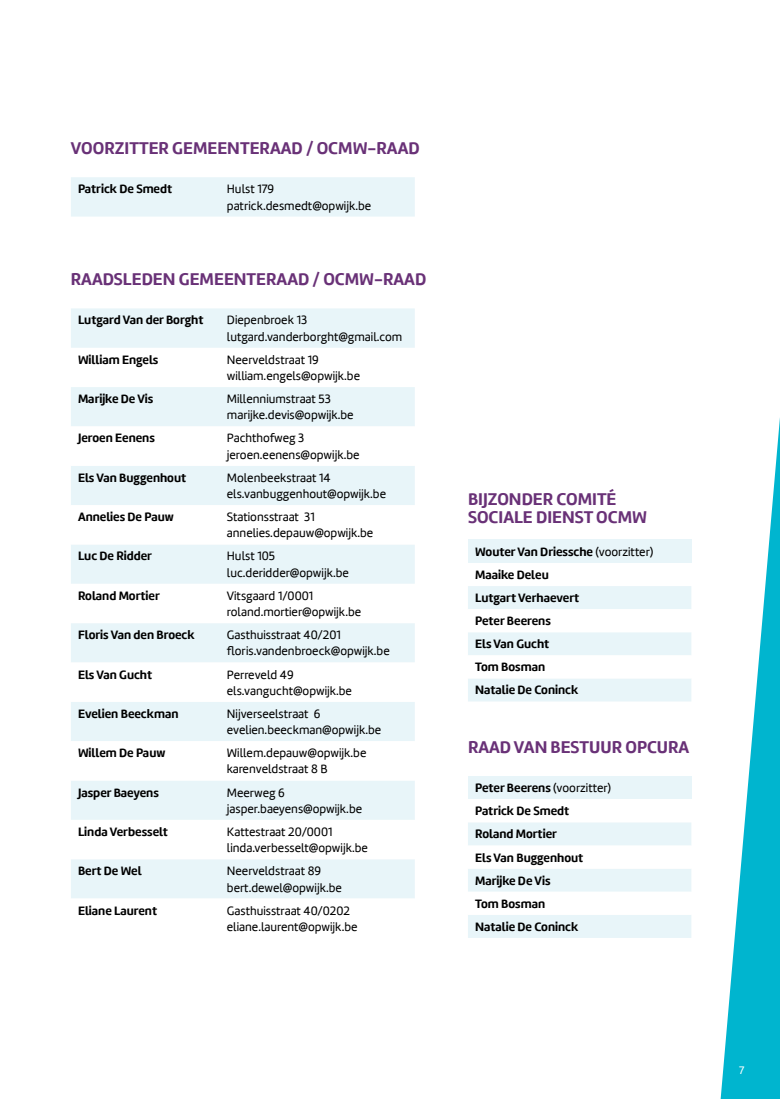
<style>
.page{position:relative;width:780px;height:1099px;background:#fff}
.page>*{position:absolute;margin:0;border:0;box-sizing:border-box;transform-origin:0 0}
.t1{font:700 17.5px/17.5px "Marine";color:#693177}
.t2{font:12.5px/16.2px "Marine";color:#000}
.t3{font:700 12.5px/23.1px "Marine";color:#000}
.t4{font:11.25px "Marine";color:#fff}
.s1{font-weight:400}
</style>
<div class="page">
<svg style="left:720px;top:418px;width:60px;height:680px"></svg>
<div style="left:71px;top:308px;width:344px;height:40px;background:#e8f5f9"></div>
<div style="left:71px;top:387px;width:344px;height:39px;background:#e8f5f9"></div>
<svg style="left:71px;top:466px;width:344px;height:432px;fill:#e8f5f9"></svg>
<div style="left:468px;top:540px;width:223px;height:23px;background:#e8f5f9"></div>
<svg style="left:468px;top:586px;width:223px;height:115px"></svg>
<div style="left:468px;top:776px;width:223px;height:23px;background:#e8f5f9"></div>
<svg style="left:468px;top:822px;width:223px;height:115px"></svg>
<div style="left:71px;top:177px;width:344px;height:39px;background:#e8f5f9"></div>
<h1 class="t1" style="left:71px;top:139px;width:350px">VOORZITTER GEMEENTERAAD / OCMW-RAAD</h1>
<p class="t3" style="left:78px;top:177px;width:96px">Patrick De Smedt</p>
<p class="t2" style="left:227px;top:181px;width:146px">Hulst 179 patrick.desmedt@opwijk.be</p>
<h1 class="t1" style="left:71px;top:270px;width:357px">RAADSLEDEN GEMEENTERAAD / OCMW-RAAD</h1>
<p class="t3" style="left:78px;top:308px;width:127px">Lutgard Van der Borght</p>
<p class="t2" style="left:227px;top:312px;width:177px">Diepenbroek 13 lutgard.vanderborght@gmail.com</p>
<p class="t3" style="left:78px;top:348px;width:82px">William Engels</p>
<p class="t2" style="left:227px;top:351px;width:135px">Neerveldstraat 19 william.engels@opwijk.be</p>
<p class="t3" style="left:78px;top:387px;width:77px">Marijke De Vis</p>
<p class="t2" style="left:227px;top:391px;width:128px">Millenniumstraat 53 marijke.devis@opwijk.be</p>
<p class="t3" style="left:78px;top:426px;width:78px">Jeroen Eenens</p>
<p class="t2" style="left:227px;top:430px;width:134px">Pachthofweg 3 jeroen.eenens@opwijk.be</p>
<p class="t3" style="left:78px;top:466px;width:110px">Els Van Buggenhout</p>
<p class="t2" style="left:227px;top:469px;width:161px">Molenbeekstraat 14 els.vanbuggenhout@opwijk.be</p>
<p class="t3" style="left:78px;top:505px;width:97px">Annelies De Pauw</p>
<p class="t2" style="left:227px;top:509px;width:148px">Stationsstraat 31 annelies.depauw@opwijk.be</p>
<p class="t3" style="left:78px;top:544px;width:76px">Luc De Ridder</p>
<p class="t2" style="left:227px;top:548px;width:123px">Hulst 105 luc.deridder@opwijk.be</p>
<p class="t3" style="left:78px;top:584px;width:83px">Roland Mortier</p>
<p class="t2" style="left:227px;top:587px;width:136px">Vitsgaard 1/0001 roland.mortier@opwijk.be</p>
<p class="t3" style="left:78px;top:623px;width:118px">Floris Van den Broeck</p>
<p class="t2" style="left:227px;top:627px;width:164px">Gasthuisstraat 40/201 floris.vandenbroeck@opwijk.be</p>
<p class="t3" style="left:78px;top:662px;width:76px">Els Van Gucht</p>
<p class="t2" style="left:227px;top:666px;width:127px">Perreveld 49 els.vangucht@opwijk.be</p>
<p class="t3" style="left:78px;top:702px;width:102px">Evelien Beeckman</p>
<p class="t2" style="left:227px;top:705px;width:156px">Nijverseelstraat 6 evelien.beeckman@opwijk.be</p>
<p class="t3" style="left:78px;top:741px;width:89px">Willem De Pauw</p>
<p class="t2" style="left:227px;top:745px;width:141px">Willem.depauw@opwijk.be karenveldstraat 8 B</p>
<p class="t3" style="left:78px;top:780px;width:82px">Jasper Baeyens</p>
<p class="t2" style="left:227px;top:784px;width:137px">Meerweg 6 jasper.baeyens@opwijk.be</p>
<p class="t3" style="left:78px;top:820px;width:91px">Linda Verbesselt</p>
<p class="t2" style="left:227px;top:823px;width:142px">Kattestraat 20/0001 linda.verbesselt@opwijk.be</p>
<p class="t3" style="left:78px;top:859px;width:65px">Bert De Wel</p>
<p class="t2" style="left:227px;top:863px;width:116px">Neerveldstraat 89 bert.dewel@opwijk.be</p>
<p class="t3" style="left:78px;top:898px;width:81px">Eliane Laurent</p>
<p class="t2" style="left:227px;top:902px;width:132px">Gasthuisstraat 40/0202 eliane.laurent@opwijk.be</p>
<h1 class="t1" style="left:468px;top:490px;width:181px">BIJZONDER COMITÉ<br>SOCIALE DIENST OCMW</h1>
<p class="t3" style="left:475px;top:540px;width:180px">Wouter Van Driessche <span class="s1">(voorzitter)<br></span>Maaike Deleu<br>Lutgart Verhaevert<br>Peter Beerens<br>Els Van Gucht<br>Tom Bosman<br>Natalie De Coninck</p>
<h1 class="t1" style="left:468px;top:738px;width:223px">RAAD VAN BESTUUR OPCURA</h1>
<p class="t3" style="left:475px;top:776px;width:137px">Peter Beerens <span class="s1">(voorzitter)<br></span>Patrick De Smedt<br>Roland Mortier<br>Els Van Buggenhout<br>Marijke De Vis<br>Tom Bosman<br>Natalie De Coninck</p>
<p class="t4" style="left:739px;top:1063px;width:7px">7</p>
</div>
